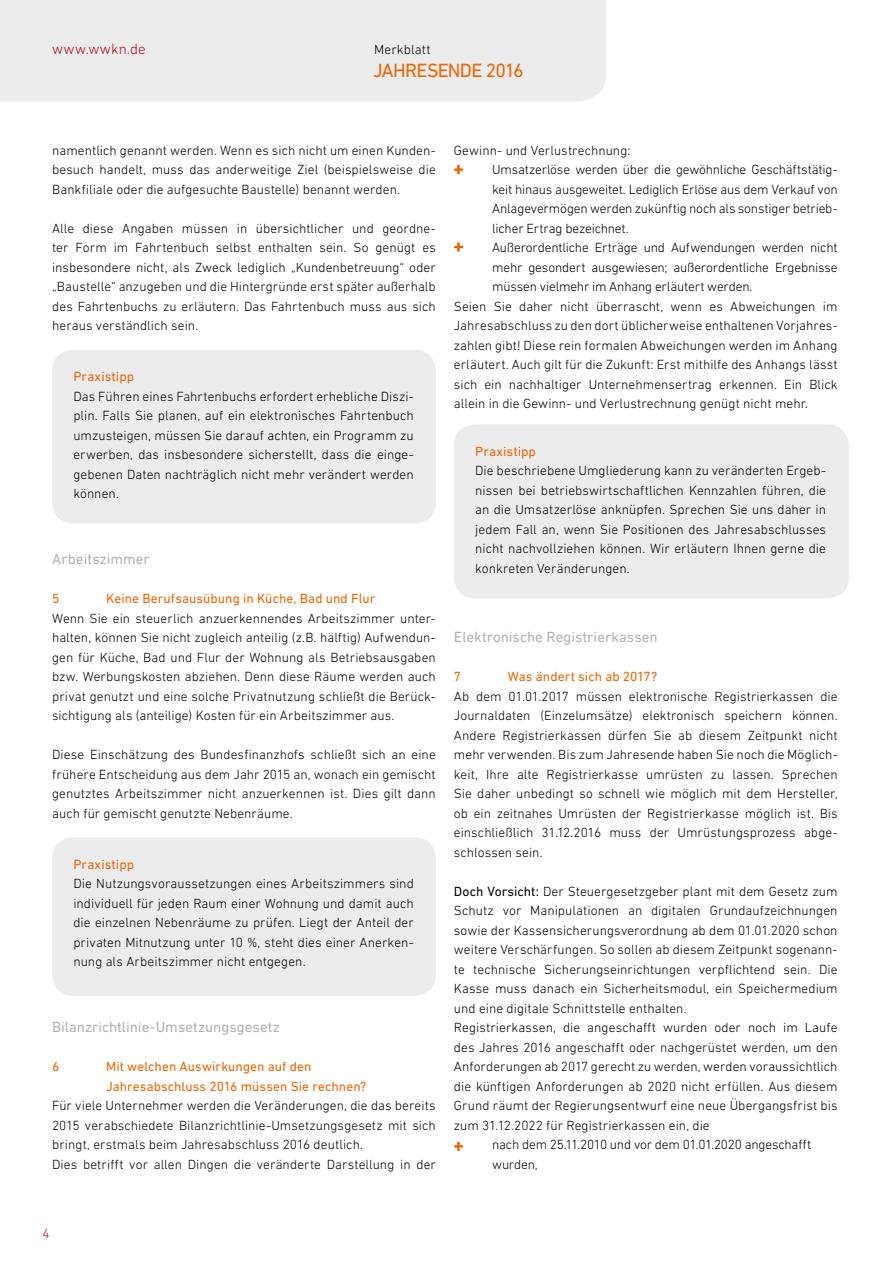
<style>
.page{position:relative;width:893px;height:1263px;background:#fff}
.page>*{position:absolute;margin:0;border:0;box-sizing:border-box;transform-origin:0 0}
.t1{font:19.5px "DIN Next LT Pro";letter-spacing:-.04em;color:#ec6502}
.t2{font:15px "DIN Next LT Pro";color:#b1b2b3}
.t3{font:300 15px "DIN Next LT Pro";letter-spacing:.005em;color:#b50f1b}
.t4{font:300 13.5px/19.5px "DIN Next LT Pro";letter-spacing:.005em;color:#000;text-align:justify}
.t5{font:300 13.5px "DIN Next LT Pro";letter-spacing:-.015em;color:#000}
.t6{font:13.5px/19.5px "DIN Next LT Pro";letter-spacing:.005em;color:#ec6502}
.t7{font:300 13.5px "DIN Next LT Pro";letter-spacing:-.02em;color:#000}
.t8{font:300 13.5px "DIN Next LT Pro";color:#b50f1b}
.s1{font-weight:400}
</style>
<div class="page">
<div style="left:0;top:0;width:606px;height:101px;background:#ececed"></div>
<div style="left:52px;top:350px;width:384px;height:174px;background:#ececed;border-radius:21px"></div>
<div style="left:52px;top:837px;width:384px;height:159px;background:#ececed;border-radius:21px"></div>
<div style="left:454px;top:424px;width:395px;height:174px;background:#ececed;border-radius:21px"></div>
<svg style="left:454px;top:165px;width:9px;height:9px"></svg>
<svg style="left:454px;top:242px;width:9px;height:10px"></svg>
<svg style="left:454px;top:1142px;width:9px;height:9px"></svg>
<p class="t3" style="left:43px;top:40px;width:80px">www.wwkn.</p>
<p class="t3" style="left:52px;top:40px;width:95px">www.wwkn.dede</p>
<p class="t4" style="left:374px;top:39px;width:58px">Merkblatt</p>
<h1 class="t1" style="left:373px;top:59px;width:152px">Jahresende 2016</h1>
<p class="t4" style="left:52px;top:140px;width:385px">namentlich genannt werden. Wenn es sich nicht um einen Kunden&shy;besuch handelt, muss das anderweitige Ziel (beispielsweise die Bankfiliale oder die aufgesuchte Baustelle) benannt werden.</p>
<p class="t4" style="left:52px;top:218px;width:385px">Alle diese Angaben müssen in übersichtlicher und geordne&shy;ter Form im Fahrtenbuch selbst enthalten sein. So genügt es insbesondere nicht, als Zweck lediglich „Kundenbetreuung“ oder „Baustelle“ anzugeben und die Hintergründe erst später außerhalb des Fahrtenbuchs zu erläutern. Das Fahrtenbuch muss aus sich heraus verständlich sein.</p>
<p class="t6" style="left:73px;top:367px;width:62px">Praxistipp</p>
<p class="t4" style="left:73px;top:386px;width:342px">Das Führen eines Fahrtenbuchs erfordert erhebliche Diszi&shy;plin. Falls Sie planen, auf ein elektronisches Fahrtenbuch umzusteigen, müssen Sie darauf achten, ein Programm zu erwerben, das insbesondere sicherstellt, dass die einge&shy;gebenen Daten nachträglich nicht mehr verändert werden können.</p>
<p class="t2" style="left:52px;top:550px;width:99px">Arbeitszimmer</p>
<p class="t6" style="left:52px;top:589px;width:9px">5</p>
<p class="t6" style="left:106px;top:589px;width:271px">Keine Berufsausübung in Küche, Bad und Flur</p>
<p class="t4" style="left:52px;top:608px;width:385px">Wenn Sie ein steuerlich anzuerkennendes Arbeitszimmer unter&shy;halten, können Sie nicht zugleich anteilig (z.B. hälftig) Aufwendun&shy;gen für Küche, Bad und Flur der Wohnung als Betriebsausgaben bzw. Werbungskosten abziehen. Denn diese Räume werden auch privat genutzt und eine solche Privatnutzung schließt die Berück&shy;sichtigung als (anteilige) Kosten für ein Arbeitszimmer aus.</p>
<p class="t4" style="left:52px;top:745px;width:385px">Diese Einschätzung des Bundesfinanzhofs schließt sich an eine frühere Entscheidung aus dem Jahr 2015 an, wonach ein gemischt genutztes Arbeitszimmer nicht anzuerkennen ist. Dies gilt dann auch für gemischt genutzte Nebenräume.</p>
<p class="t6" style="left:73px;top:854px;width:62px">Praxistipp</p>
<p class="t4" style="left:73px;top:874px;width:342px">Die Nutzungsvoraussetzungen eines Arbeitszimmers sind individuell für jeden Raum einer Wohnung und damit auch die einzelnen Nebenräume zu prüfen. Liegt der Anteil der privaten Mitnutzung unter 10 %, steht dies einer Anerken&shy;nung als Arbeitszimmer nicht entgegen.</p>
<p class="t2" style="left:52px;top:1018px;width:229px">Bilanzrichtlinie-U msetzungsgesetz</p>
<p class="t6" style="left:52px;top:1057px;width:9px">6</p>
<p class="t6" style="left:106px;top:1057px;width:262px">Mit welchen Auswirkungen auf den<br>Jahresabschluss 2016 müssen Sie rechnen?</p>
<p class="t4" style="left:52px;top:1096px;width:385px;text-align:left">Für viele Unternehmer werden die Veränderungen, die das bereits 2015 verabschiedete Bilanzrichtlinie-Umsetzungsgesetz mit sich bringt, erstmals beim Jahresabschluss 2016 deutlich.<br>Dies betrifft vor allen Dingen die veränderte Darstellung in der</p>
<p class="t4" style="left:454px;top:140px;width:178px">Gewinn- und Verlustrechnung:</p>
<p class="t5" style="left:492px;top:162px;width:347px">Umsatzerlöse werden über die gewöhnliche Geschäftstätig-</p>
<p class="t5" style="left:492px;top:181px;width:347px">keit hinaus ausgeweitet. Lediglich Erlöse aus dem Verkauf von</p>
<p class="t5" style="left:492px;top:201px;width:347px">Anlagevermögen werden zukünftig noch als sonstiger betrieb-</p>
<p class="t5" style="left:492px;top:220px;width:138px">licher Ertrag bezeichnet.</p>
<p class="t5" style="left:492px;top:240px;width:347px">Außerordentliche Erträge und Aufwendungen werden nicht</p>
<p class="t4" style="left:492px;top:257px;width:347px">mehr gesondert ausgewiesen; außerordentliche Ergebnisse</p>
<p class="t5" style="left:492px;top:279px;width:262px">müssen vielmehr im Anhang erläutert werden.</p>
<p class="t4" style="left:454px;top:296px;width:385px">Seien Sie daher nicht überrascht, wenn es Abweichungen im</p>
<p class="t4" style="left:454px;top:316px;width:385px">Jahresabschluss zu den dort üblicherweise enthaltenen Vorjahres-</p>
<p class="t4" style="left:454px;top:335px;width:385px">zahlen gibt! Diese rein formalen Abweichungen werden im Anhang</p>
<p class="t4" style="left:454px;top:355px;width:385px">erläutert. Auch gilt für die Zukunft: Erst mithilfe des Anhangs lässt</p>
<p class="t4" style="left:454px;top:374px;width:385px">sich ein nachhaltiger Unternehmensertrag erkennen. Ein Blick</p>
<p class="t4" style="left:454px;top:394px;width:356px">allein in die Gewinn- und Verlustrechnung genügt nicht mehr.</p>
<p class="t6" style="left:475px;top:441px;width:62px">Praxistipp</p>
<p class="t4" style="left:475px;top:461px;width:352px">Die beschriebene Umgliederung kann zu veränderten Ergeb&shy;nissen bei betriebswirtschaftlichen Kennzahlen führen, die an die Umsatzerlöse anknüpfen. Sprechen Sie uns daher in jedem Fall an, wenn Sie Positionen des Jahresabschlusses nicht nachvollziehen können. Wir erläutern Ihnen gerne die konkreten Veränderungen.</p>
<p class="t2" style="left:454px;top:628px;width:205px">Elektronische Registrierkassen</p>
<p class="t6" style="left:454px;top:667px;width:9px">7</p>
<p class="t6" style="left:508px;top:667px;width:151px">Was ändert sich ab 2017?</p>
<p class="t4" style="left:454px;top:686px;width:385px">Ab dem 01.01.2017 müssen elektronische Registrierkassen die Journaldaten (Einzelumsätze) elektronisch speichern können.<br>Andere Registrierkassen dürfen Sie ab diesem Zeitpunkt nicht mehr verwenden. Bis zum Jahresende haben Sie noch die Möglich&shy;keit, Ihre alte Registrierkasse umrüsten zu lassen. Sprechen Sie daher unbedingt so schnell wie möglich mit dem Hersteller, ob ein zeitnahes Umrüsten der Registrierkasse möglich ist. Bis einschließlich 31.12.2016 muss der Umrüstungsprozess abge&shy;schlossen sein.</p>
<p class="t4" style="left:454px;top:881px;width:385px"><span class="s1">Doch Vorsicht:</span> Der Steuergesetzgeber plant mit dem Gesetz zum</p>
<p class="t4" style="left:454px;top:901px;width:385px">Schutz vor Manipulationen an digitalen Grundaufzeichnungen</p>
<p class="t4" style="left:454px;top:920px;width:385px">sowie der Kassensicherungsverordnung ab dem 01.01.2020 schon</p>
<p class="t4" style="left:454px;top:940px;width:385px">weitere Verschärfungen. So sollen ab diesem Zeitpunkt sogenann-</p>
<p class="t4" style="left:454px;top:959px;width:385px">te technische Sicherungseinrichtungen verpflichtend sein. Die</p>
<p class="t4" style="left:454px;top:979px;width:385px">Kasse muss danach ein Sicherheitsmodul, ein Speichermedium</p>
<p class="t4" style="left:454px;top:998px;width:234px">und eine digitale Schnittstelle enthalten.</p>
<p class="t4" style="left:454px;top:1018px;width:385px">Registrierkassen, die angeschafft wurden oder noch im Laufe</p>
<p class="t4" style="left:454px;top:1037px;width:385px">des Jahres 2016 angeschafft oder nachgerüstet werden, um den</p>
<p class="t4" style="left:454px;top:1057px;width:385px">Anforderungen ab 2017 gerecht zu werden, werden voraussichtlich</p>
<p class="t4" style="left:454px;top:1076px;width:385px">die künftigen Anforderungen ab 2020 nicht erfüllen. Aus diesem</p>
<p class="t4" style="left:454px;top:1096px;width:385px">Grund räumt der Regierungsentwurf eine neue Übergangsfrist bis</p>
<p class="t4" style="left:454px;top:1115px;width:257px">zum 31.12.2022 für Registrierkassen ein, die</p>
<p class="t7" style="left:492px;top:1137px;width:320px">nach dem 25.11.2010 und vor dem 01.01.2020 angeschafft</p>
<p class="t4" style="left:492px;top:1154px;width:47px">wurden,</p>
<p class="t8" style="left:43px;top:1226px;width:9px">4</p>
</div>
